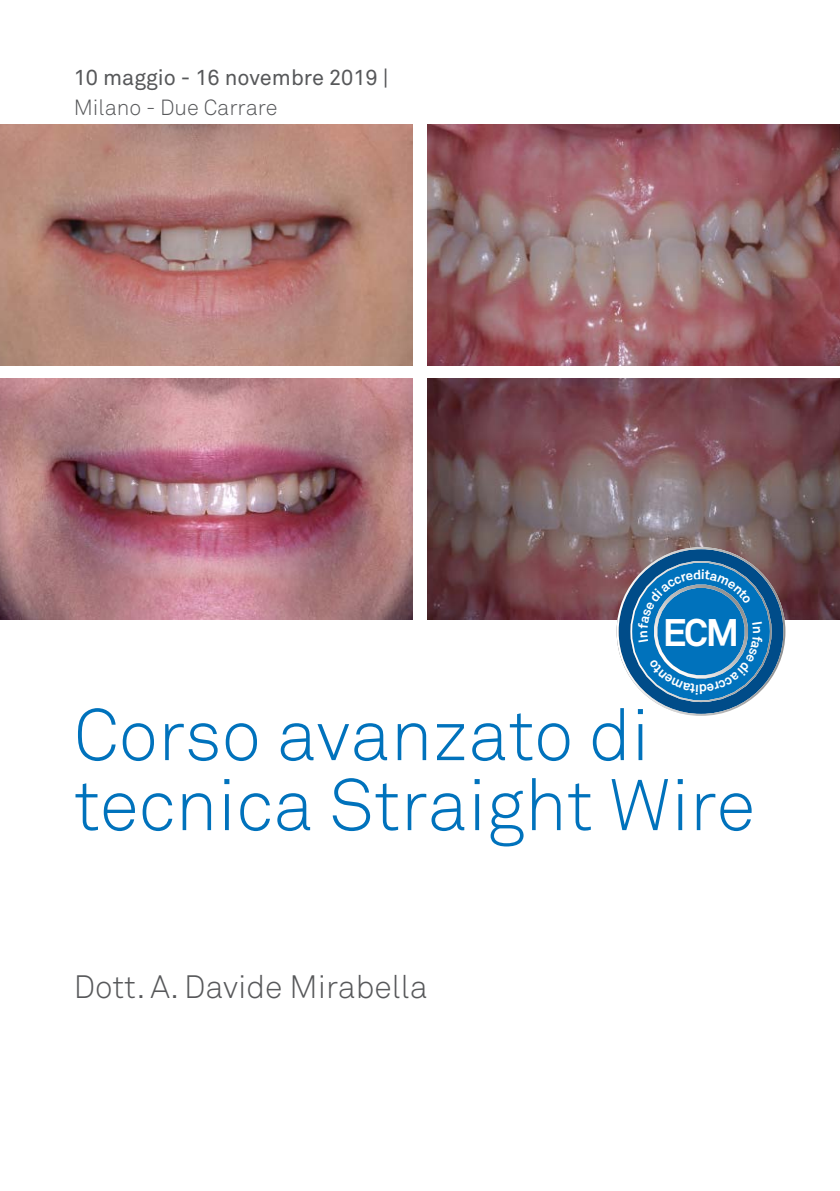
<style>
.page{position:relative;width:840px;height:1191px;background:#fff}
.page>*{position:absolute;margin:0;border:0;box-sizing:border-box;transform-origin:0 0}
.t1{font:300 72px/70px "Akkurat";color:#0072bc}
.t2{font:700 38px "Akkurat";color:#fff}
.t3{font:300 32px "Akkurat";color:#57585a}
.t4{font:21.8px "Akkurat";color:#57585a}
.t5{font:300 21.8px "Akkurat";color:#57585a}
</style>
<div class="page">
<img style="left:0;top:125px;width:412px;height:240px">
<img style="left:0;top:379px;width:412px;height:240px">
<img style="left:427px;top:125px;width:412px;height:240px">
<img style="left:427px;top:379px;width:412px;height:240px">
<svg style="left:617px;top:548px;width:167px;height:167px"></svg>
<svg style="left:623px;top:554px;width:154px;height:154px;background:#2a79b1"></svg>
<p class="t4" style="left:74px;top:64px;width:316px">10 maggio - 16 novembre 2019 |</p>
<p class="t5" style="left:74px;top:94px;width:205px">Milano - Due Carrare</p>
<p class="t2" style="left:662px;top:609px;width:78px">ECM</p>
<p class="t1" style="left:74px;top:701px;width:682px">Corso avanzato di tecnica Straight Wire</p>
<p class="t3" style="left:74px;top:967px;width:355px">Dott. A. Davide Mirabella</p>
</div>
